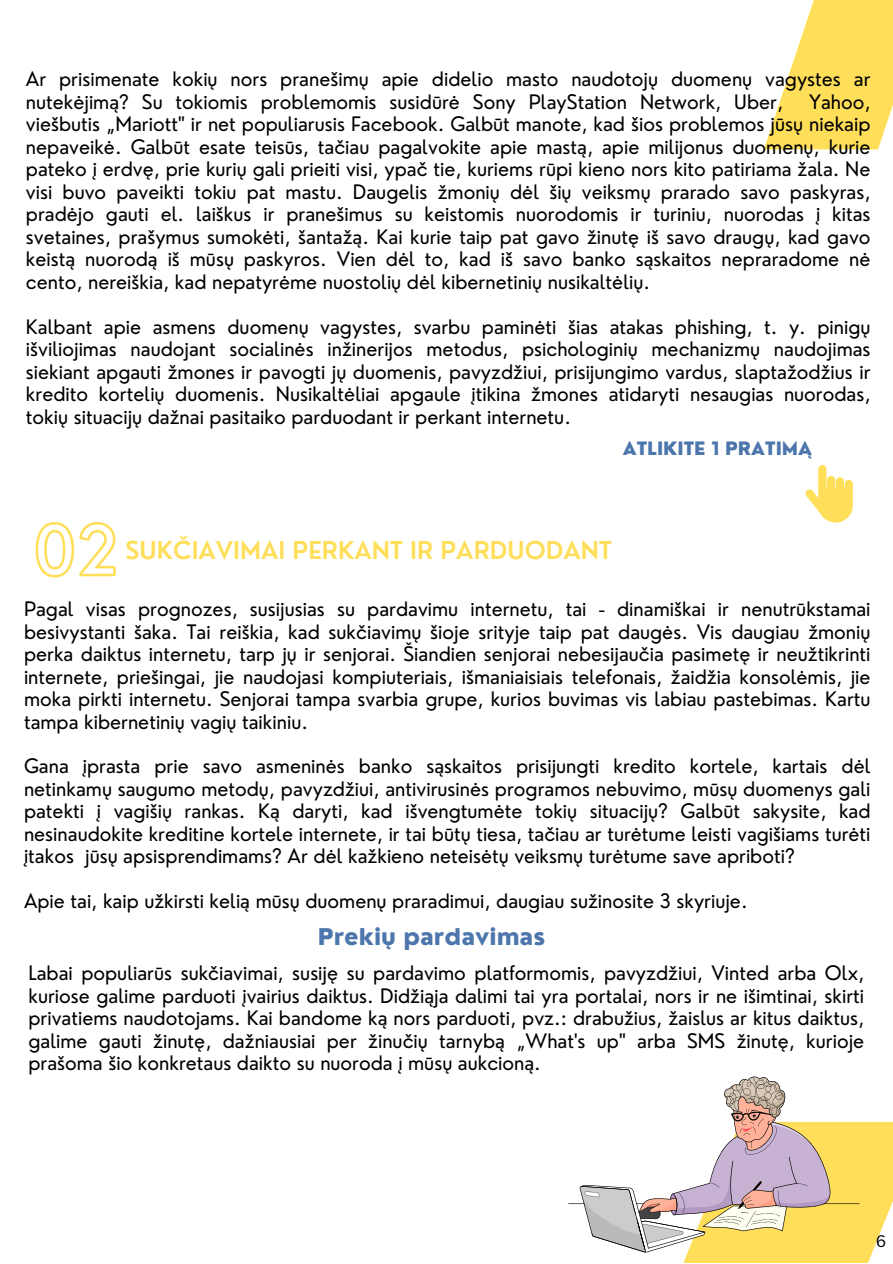
<style>
.page{position:relative;width:893px;height:1264px;background:#fff}
.page>*{position:absolute;margin:0;border:0;box-sizing:border-box;transform-origin:0 0}
.t1{font:600 24px "Nourd";color:#ffde59}
.t2{font:800 22.5px "Nourd";color:#4d76ad}
.t3{font:19.5px/22.5px "Nourd";color:#000;text-align:justify}
.t4{font:800 18px "Nourd";color:#4d76ad}
.t5{font:16.2px "Canva Sans";color:#000}
</style>
<div class="page">
<svg style="left:764px;top:0;width:128px;height:149px;fill:#ffde59"></svg>
<svg style="left:805px;top:465px;width:47px;height:57px"></svg>
<svg style="left:35px;top:522px;width:81px;height:56px"></svg>
<svg style="left:568px;top:1076px;width:324px;height:186px"></svg>
<p class="t3" style="left:26px;top:68px;width:846px">Ar prisimenate kokių nors pranešimų apie didelio masto naudotojų duomenų vagystes ar nutekėjimą? Su tokiomis problemomis susidūrė Sony PlayStation Network, Uber,</p>
<p class="t3" style="left:26px;top:90px;width:846px;text-indent:783px">Yahoo, viešbutis „Mariott" ir net populiarusis Facebook. Galbūt manote, kad šios problemos jūsų niekaip nepaveikė. Galbūt esate teisūs, tačiau pagalvokite apie mastą, apie milijonus duomenų, kurie pateko į erdvę, prie kurių gali prieiti visi, ypač tie, kuriems rūpi kieno nors kito patiriama žala. Ne visi buvo paveikti tokiu pat mastu. Daugelis žmonių dėl šių veiksmų prarado savo paskyras, pradėjo gauti el. laiškus ir pranešimus su keistomis nuorodomis ir turiniu, nuorodas į kitas svetaines, prašymus sumokėti, šantažą. Kai kurie taip pat gavo žinutę iš savo draugų, kad gavo keistą nuorodą iš mūsų paskyros. Vien dėl to, kad iš savo banko sąskaitos nepraradome nė cento, nereiškia, kad nepatyrėme nuostolių dėl kibernetinių nusikaltėlių.</p>
<p class="t3" style="left:26px;top:315px;width:846px">Kalbant apie asmens duomenų vagystes, svarbu paminėti šias atakas phishing, t. y. pinigų išviliojimas naudojant socialinės inžinerijos metodus, psichologinių mechanizmų naudojimas siekiant apgauti žmones ir pavogti jų duomenis, pavyzdžiui, prisijungimo vardus, slaptažodžius ir kredito kortelių duomenis. Nusikaltėliai apgaule įtikina žmones atidaryti nesaugias nuorodas, tokių situacijų dažnai pasitaiko parduodant ir perkant internetu.</p>
<p class="t4" style="left:623px;top:437px;width:191px">ATLIKITE 1 PRATIMĄ</p>
<p class="t1" style="left:125px;top:535px;width:488px">SUKČIAVIMAI PERKANT IR PARDUODANT</p>
<p class="t3" style="left:24px;top:597px;width:848px">Pagal visas prognozes, susijusias su pardavimu internetu, tai - dinamiškai ir nenutrūkstamai besivystanti šaka. Tai reiškia, kad sukčiavimų šioje srityje taip pat daugės. Vis daugiau žmonių perka daiktus internetu, tarp jų ir senjorai. Šiandien senjorai nebesijaučia pasimetę ir neužtikrinti internete, priešingai, jie naudojasi kompiuteriais, išmaniaisiais telefonais, žaidžia konsolėmis, jie moka pirkti internetu. Senjorai tampa svarbia grupe, kurios buvimas vis labiau pastebimas. Kartu tampa kibernetinių vagių taikiniu.</p>
<p class="t3" style="left:24px;top:755px;width:848px">Gana įprasta prie savo asmeninės banko sąskaitos prisijungti kredito kortele, kartais dėl netinkamų saugumo metodų, pavyzdžiui, antivirusinės programos nebuvimo, mūsų duomenys gali patekti į vagišių rankas. Ką daryti, kad išvengtumėte tokių situacijų? Galbūt sakysite, kad nesinaudokite kreditine kortele internete, ir tai būtų tiesa, tačiau ar turėtume leisti vagišiams turėti įtakos jūsų apsisprendimams? Ar dėl kažkieno neteisėtų veiksmų turėtume save apriboti?</p>
<p class="t3" style="left:24px;top:889px;width:725px">Apie tai, kaip užkirsti kelią mūsų duomenų praradimui, daugiau sužinosite 3 skyriuje.</p>
<p class="t2" style="left:317px;top:922px;width:229px">Prekių pardavimas</p>
<p class="t3" style="left:28px;top:961px;width:837px">Labai populiarūs sukčiavimai, susiję su pardavimo platformomis, pavyzdžiui, Vinted arba Olx, kuriose galime parduoti įvairius daiktus. Didžiąja dalimi tai yra portalai, nors ir ne išimtinai, skirti privatiems naudotojams. Kai bandome ką nors parduoti, pvz.: drabužius, žaislus ar kitus daiktus, galime gauti žinutę, dažniausiai per žinučių tarnybą „What's up" arba SMS žinutę, kurioje prašoma šio konkretaus daikto su nuoroda į mūsų aukcioną.</p>
<p class="t5" style="left:875px;top:1229px;width:12px">6</p>
</div>
